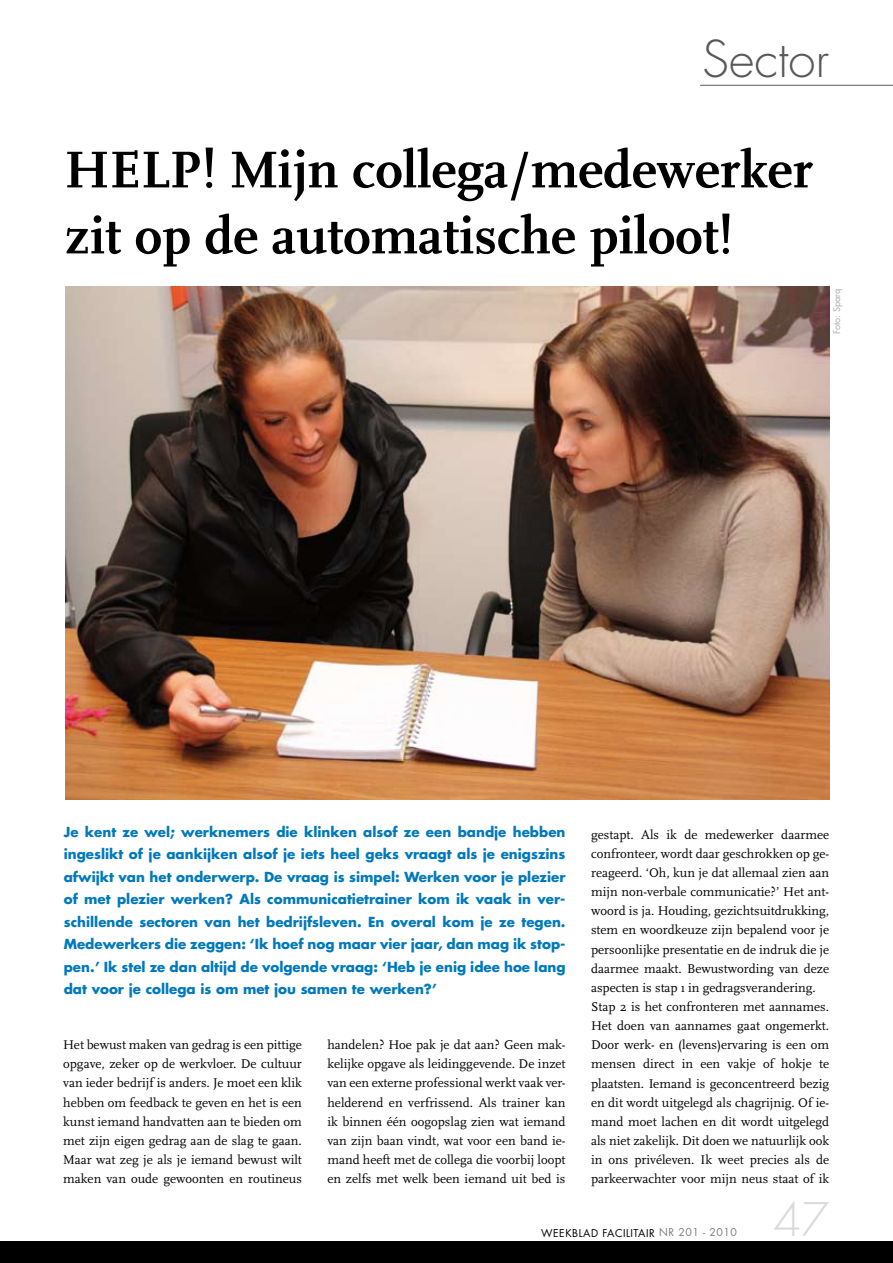
<style>
.page{position:relative;width:893px;height:1263px;background:#fff}
.page>*{position:absolute;margin:0;border:0;box-sizing:border-box;transform-origin:0 0}
.t1{font:700 54px/66px "Scala OT";color:#000}
.t2{font:300 49.5px "Futura Std";color:#58585a}
.t3{font:300 45px "Futura Std";color:#d9dadb}
.t4{font:700 13.5px/22.5px "Futura Std";color:#0079bc;text-align:justify}
.t5{font:13.2px/19.2px "Scala OT";color:#000;text-align:justify}
.t6{font:10.5px "Futura Std";letter-spacing:.05em;color:#000}
.t7{font:9px "Futura Std";color:#a7a8aa}
.s1{color:#7b7c7e}
</style>
<div class="page">
<hr style="left:700px;top:85px;width:193px;height:1px;background:#58585a">
<div style="left:0;top:1242px;width:893px;height:21px;background:#000"></div>
<img style="left:66px;top:286px;width:763px;height:513px">
<h2 class="t2" style="left:702px;top:29px;width:128px">Sector</h2>
<h1 class="t1" style="left:65px;top:137px;width:750px">HELP! Mijn collega/medewerker zit op de automatische piloot!</h1>
<p class="t7" style="left:831px;top:334px;width:47px;rotate:-90deg">Foto: Sparq</p>
<p class="t4" style="left:64px;top:820px;width:503px">Je kent ze wel; werknemers die klinken alsof ze een bandje hebben ingeslikt of je aankijken alsof je iets heel geks vraagt als je enigszins afwijkt van het onderwerp. De vraag is simpel: Werken voor je plezier of met plezier werken? Als communicatietrainer kom ik vaak in ver&shy;schillende sectoren van het bedrijfsleven. En overal kom je ze tegen.<br>Medewerkers die zeggen: ‘Ik hoef nog maar vier jaar, dan mag ik stop&shy;pen.’ Ik stel ze dan altijd de volgende vraag: ‘Heb je enig idee hoe lang dat voor je collega is om met jou samen te werken?’</p>
<p class="t5" style="left:63px;top:1035px;width:240px">Het bewust maken van gedrag is een pittige opgave, zeker op de werkvloer. De cultuur van ieder bedrijf is anders. Je moet een klik hebben om feedback te geven en het is een kunst iemand handvatten aan te bieden om met zijn eigen gedrag aan de slag te gaan.<br>Maar wat zeg je als je iemand bewust wilt maken van oude gewoonten en routineus</p>
<p class="t5" style="left:327px;top:1035px;width:240px">handelen? Hoe pak je dat aan? Geen mak&shy;kelijke opgave als leidinggevende. De inzet van een externe professional werkt vaak ver&shy;helderend en verfrissend. Als trainer kan ik binnen één oogopslag zien wat iemand van zijn baan vindt, wat voor een band ie&shy;mand heeft met de collega die voorbij loopt en zelfs met welk been iemand uit bed is</p>
<p class="t5" style="left:591px;top:825px;width:240px;text-align:left">gestapt. Als ik de medewerker daarmee confronteer, wordt daar geschrokken op ge&shy;reageerd. ‘Oh, kun je dat allemaal zien aan mijn non-verbale communicatie?’ Het ant&shy;woord is ja. Houding, gezichtsuitdrukking, stem en woordkeuze zijn bepalend voor je persoonlijke presentatie en de indruk die je daarmee maakt. Bewustwording van deze aspecten is stap 1 in gedragsverandering.<br>Stap 2 is het confronteren met aannames.<br>Het doen van aannames gaat ongemerkt.<br>Door werk- en (levens)ervaring is een om mensen direct in een vakje of hokje te plaatsten. Iemand is geconcentreerd bezig en dit wordt uitgelegd als chagrijnig. Of ie&shy;mand moet lachen en dit wordt uitgelegd als niet zakelijk. Dit doen we natuurlijk ook in ons privéleven. Ik weet precies als de parkeerwachter voor mijn neus staat of ik</p>
<p class="t6" style="left:541px;top:1226px;width:197px">WEEKBLAD FACILITAIR <span class="s1">NR 201 - 2010</span></p>
<h3 class="t3" style="left:773px;top:1192px;width:57px">47</h3>
</div>
